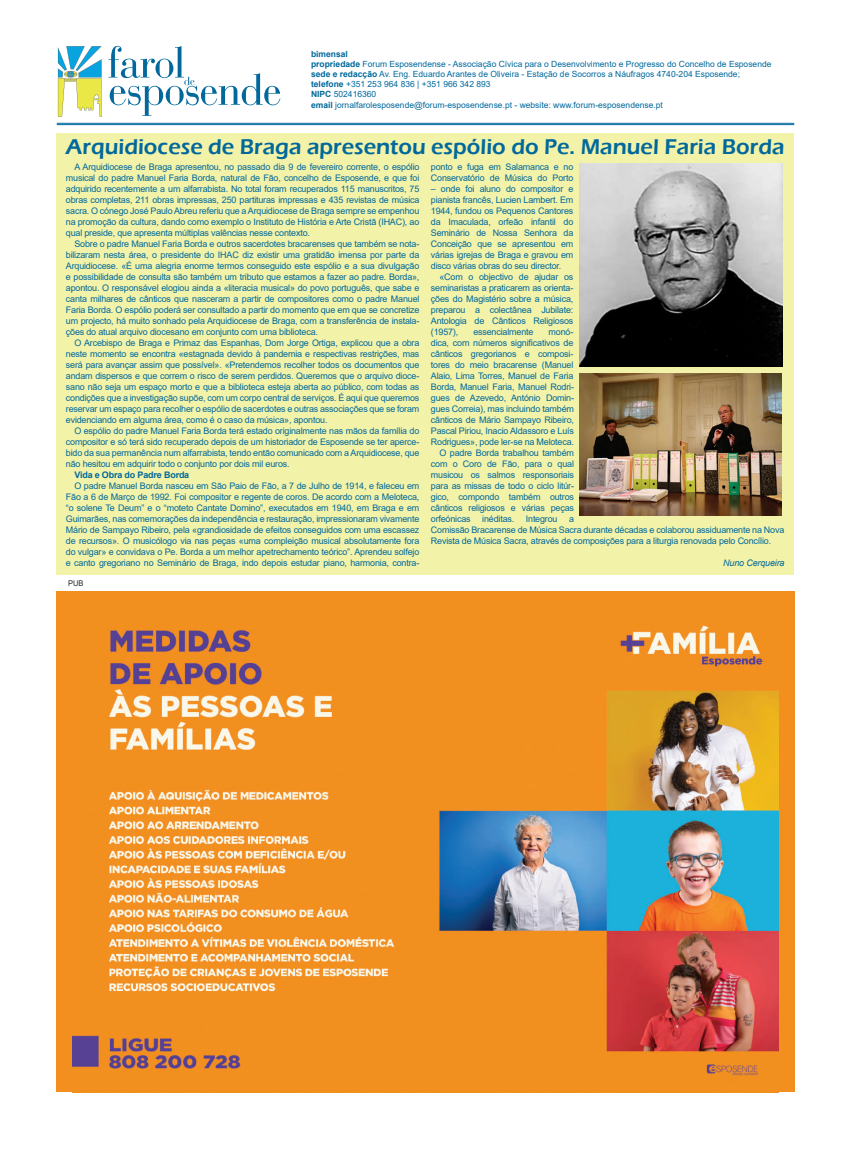
<style>
.page{position:relative;width:851px;height:1149px;background:#fff}
.page>*{position:absolute;margin:0;border:0;box-sizing:border-box;transform-origin:0 0}
.t1{font:600 22px "Eras ITC";color:#01689c}
.t2{font:9px/11px "Arial";letter-spacing:-.02em;color:#01689c;text-align:justify}
.t3{font:700 9px "Arial";letter-spacing:-.02em;color:#01689c}
.t4{font:italic 9px "Arial";letter-spacing:-.02em;color:#01689c}
.t5{font:8.5px/10.2px "Arial";color:#01689c}
.t6{font:7.8px "Arial";color:#231f20;scale:.95 1}
.s1{font-weight:700}
</style>
<div class="page">
<div style="left:57px;top:133px;width:737px;height:441px;background:#f3f2a9"></div>
<svg style="left:58px;top:46px;width:44px;height:71px"></svg>
<svg style="left:108px;top:46px;width:172px;height:70px"></svg>
<hr style="left:57px;top:123px;width:737px;height:1px;background:#01689c">
<hr style="left:57px;top:124px;width:737px;height:1px;background:#01689c">
<div style="left:56px;top:591px;width:738px;height:500px;background:#f38f1f"></div>
<img style="left:72px;top:625px;width:706px;height:451px">
<img style="left:579px;top:373px;width:202px;height:142px">
<img style="left:579px;top:163px;width:203px;height:204px">
<p class="t5" style="left:311px;top:48px;width:462px"><span class="s1">bimensal<br>propriedade</span> Forum Esposendense - Associação Cívica para o Desenvolvimento e Progresso do Concelho de Esposende <span class="s1">sede e redacção</span> Av. Eng. Eduardo Arantes de Oliveira - Estação de Socorros a Náufragos 4740-204 Esposende; <span class="s1">telefone</span> +351 253 964 836 | +351 966 342 893<br><span class="s1">NIPC</span> 502416360<br><span class="s1">email</span> jornalfarolesposende@forum-esposendense.pt - website: www.forum-esposendense.pt</p>
<h1 class="t1" style="left:66px;top:134px;width:720px">Arquidiocese de Braga apresentou espólio do Pe. Manuel Faria Borda</h1>
<p class="t2" style="left:66px;top:161px;width:355px;text-indent:9px">A Arquidiocese de Braga apresentou, no passado dia 9 de fevereiro corrente, o espólio musical do padre Manuel Faria Borda, natural de Fão, concelho de Esposende, e que foi adquirido recentemente a um alfarrabista. No total foram recuperados 115 manuscritos, 75 obras completas, 211 obras impressas, 250 partituras impressas e 435 revistas de música sacra. O cónego José Paulo Abreu referiu que a Arquidiocese de Braga sempre se empenhou na promoção da cultura, dando como exemplo o Instituto de História e Arte Cristã (IHAC), ao qual preside, que apresenta múltiplas valências nesse contexto.</p>
<p class="t2" style="left:66px;top:238px;width:355px;text-indent:9px">Sobre o padre Manuel Faria Borda e outros sacerdotes bracarenses que também se nota&shy;bilizaram nesta área, o presidente do IHAC diz existir uma gratidão imensa por parte da Arquidiocese. «É uma alegria enorme termos conseguido este espólio e a sua divulgação e possibilidade de consulta são também um tributo que estamos a fazer ao padre. Borda», apontou. O responsável elogiou ainda a «literacia musical» do povo português, que sabe e canta milhares de cânticos que nasceram a partir de compositores como o padre Manuel Faria Borda. O espólio poderá ser consultado a partir do momento que em que se concretize um projecto, há muito sonhado pela Arquidiocese de Braga, com a transferência de instala&shy;ções do atual arquivo diocesano em conjunto com uma biblioteca.</p>
<p class="t2" style="left:66px;top:337px;width:355px;text-indent:9px">O Arcebispo de Braga e Primaz das Espanhas, Dom Jorge Ortiga, explicou que a obra neste momento se encontra «estagnada devido à pandemia e respectivas restrições, mas será para avançar assim que possível». «Pretendemos recolher todos os documentos que andam dispersos e que correm o risco de serem perdidos. Queremos que o arquivo dioce&shy;sano não seja um espaço morto e que a biblioteca esteja aberta ao público, com todas as condições que a investigação supõe, com um corpo central de serviços. É aqui que queremos reservar um espaço para recolher o espólio de sacerdotes e outras associações que se foram evidenciando em alguma área, como é o caso da música», apontou.</p>
<p class="t2" style="left:66px;top:425px;width:355px;text-indent:9px">O espólio do padre Manuel Faria Borda terá estado originalmente nas mãos da família do compositor e só terá sido recuperado depois de um historiador de Esposende se ter aperce&shy;bido da sua permanência num alfarrabista, tendo então comunicado com a Arquidiocese, que não hesitou em adquirir todo o conjunto por dois mil euros.</p>
<p class="t3" style="left:74px;top:468px;width:116px">Vida e Obra do Padre Borda</p>
<p class="t2" style="left:66px;top:480px;width:355px;text-indent:9px">O padre Manuel Borda nasceu em São Paio de Fão, a 7 de Julho de 1914, e faleceu em Fão a 6 de Março de 1992. Foi compositor e regente de coros. De acordo com a Meloteca, “o solene Te Deum” e o “moteto Cantate Domino”, executados em 1940, em Braga e em Guimarães, nas comemorações da independência e restauração, impressionaram vivamente Mário de Sampayo Ribeiro, pela «grandiosidade de efeitos conseguidos com uma escassez de recursos». O musicólogo via nas peças «uma compleição musical absolutamente fora do vulgar» e convidava o Pe. Borda a um melhor apetrechamento teórico”. Aprendeu solfejo e canto gregoriano no Seminário de Braga, indo depois estudar piano, harmonia, contra-</p>
<p class="t6" style="left:68px;top:577px;width:18px">PUB</p>
<p class="t2" style="left:431px;top:161px;width:144px">ponto e fuga em Salamanca e no<br>Conservatório de Música do Porto</p>
<p class="t2" style="left:431px;top:183px;width:144px">– onde foi aluno do compositor e pianista francês, Lucien Lambert. Em 1944, fundou os Pequenos Cantores da Imaculada, orfeão infantil do Seminário de Nossa Senhora da Conceição que se apresentou em várias igrejas de Braga e gravou em disco várias obras do seu director.</p>
<p class="t2" style="left:431px;top:271px;width:144px;text-indent:9px">«Com o objectivo de ajudar os seminaristas a praticarem as orienta&shy;ções do Magistério sobre a música, preparou a colectânea Jubilate:<br>Antologia de Cânticos Religiosos (1957),</p>
<p class="t2" style="left:473px;top:326px;width:62px">essencialmente</p>
<p class="t2" style="left:548px;top:326px;width:26px">monó-</p>
<p class="t2" style="left:431px;top:337px;width:144px">dica, com números significativos de</p>
<p class="t2" style="left:431px;top:348px;width:144px">cânticos gregorianos e composi-</p>
<p class="t2" style="left:431px;top:359px;width:144px">tores do meio bracarense (Manuel</p>
<p class="t2" style="left:431px;top:370px;width:144px">Alaio, Lima Torres, Manuel de Faria</p>
<p class="t2" style="left:431px;top:381px;width:145px">Borda, Manuel Faria, Manuel Rodri-</p>
<p class="t2" style="left:431px;top:392px;width:145px">gues de Azevedo, António Domin-</p>
<p class="t2" style="left:431px;top:403px;width:145px">gues Correia), mas incluindo também</p>
<p class="t2" style="left:431px;top:414px;width:145px">cânticos de Mário Sampayo Ribeiro,</p>
<p class="t2" style="left:431px;top:425px;width:145px">Pascal Piriou, Inacio Aldassoro e Luís</p>
<p class="t2" style="left:431px;top:436px;width:145px">Rodrigues», pode ler-se na Meloteca.</p>
<p class="t2" style="left:439px;top:447px;width:136px">O padre Borda trabalhou também</p>
<p class="t2" style="left:431px;top:458px;width:145px">com o Coro de Fão, para o qual</p>
<p class="t2" style="left:431px;top:469px;width:145px">musicou os salmos responsoriais</p>
<p class="t2" style="left:431px;top:480px;width:145px">para as missas de todo o ciclo litúr-</p>
<p class="t2" style="left:431px;top:491px;width:145px">gico, compondo também outros</p>
<p class="t2" style="left:431px;top:502px;width:145px">cânticos religiosos e várias peças</p>
<p class="t2" style="left:431px;top:513px;width:41px">orfeónicas</p>
<p class="t2" style="left:482px;top:513px;width:34px">inéditas.</p>
<p class="t2" style="left:525px;top:513px;width:33px">Integrou</p>
<p class="t2" style="left:431px;top:513px;width:355px;text-align:left;text-indent:138px">a<br>Comissão Bracarense de Música Sacra durante décadas e colaborou assiduamente na Nova<br>Revista de Música Sacra, através de composições para a liturgia renovada pelo Concílio.</p>
<p class="t4" style="left:723px;top:557px;width:63px">Nuno Cerqueira</p>
</div>
